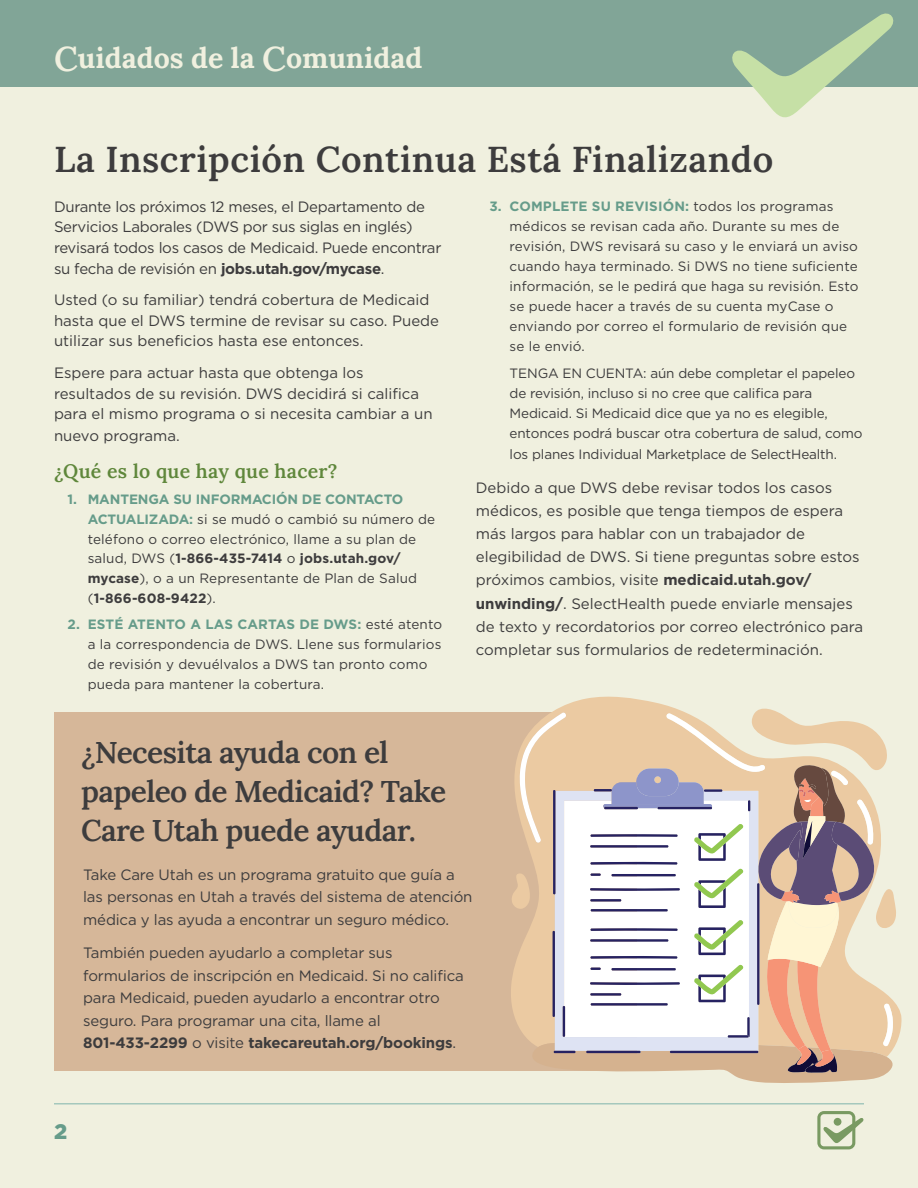
<style>
.page{position:relative;width:918px;height:1188px;background:#f0f0df}
.page>*{position:absolute;margin:0;border:0;box-sizing:border-box;transform-origin:0 0}
.t1{font:600 36px "Lora";letter-spacing:.015em;color:#3d3c3d}
.t2{font:600 30px/39px "Lora";letter-spacing:-.02em;color:#3d3c3d}
.t3{font:700 28.5px "Lora";color:#f0f0df}
.t4{font:900 21px "Gotham";color:#669c8a}
.t5{font:600 19.5px "Lora";letter-spacing:.015em;color:#5f873b}
.t6{font:15px/23.1px "Gotham";letter-spacing:-.01em;color:#3d3c3d}
.t7{font:13.5px/19.8px "Gotham";letter-spacing:.01em;color:#3d3c3d}
.t8{font:13.5px/20.1px "Gotham";letter-spacing:-.01em;color:#3d3c3d}
.s1{font-weight:600;font-size:34.5px}
.s2{font-weight:700}
.s3{font-weight:700;color:#669c8a}
</style>
<div class="page">
<div style="left:0;top:0;width:918px;height:87px;background:#81a597"></div>
<svg style="left:732px;top:13px;width:162px;height:105px"></svg>
<hr style="left:54px;top:1103px;width:810px;height:2px;background:#a5c8bd">
<svg style="left:817px;top:1111px;width:47px;height:38px"></svg>
<div style="left:54px;top:713px;width:582px;height:358px;background:#d6b799"></div>
<svg style="left:511px;top:703px;width:385px;height:380px"></svg>
<h3 class="t3" style="left:54px;top:36px;width:370px"><span class="s1">C</span>uidados de la <span class="s1">C</span>omunidad</h3>
<h1 class="t1" style="left:54px;top:132px;width:721px">La Inscripción Continua Está Finalizando</h1>
<p class="t6" style="left:54px;top:196px;width:389px;line-height:20.5px">Durante los próximos 12 meses, el Departamento de Servicios Laborales (DWS por sus siglas en inglés) revisará todos los casos de Medicaid. Puede encontrar su fecha de revisión en <span class="s2">jobs.utah.gov/mycase</span>.</p>
<p class="t6" style="left:54px;top:289px;width:387px;line-height:20.5px">Usted (o su familiar) tendrá cobertura de Medicaid hasta que el DWS termine de revisar su caso. Puede utilizar sus benefcios hasta ese entonces.</p>
<p class="t6" style="left:54px;top:362px;width:380px;line-height:20.9px">Espere para actuar hasta que obtenga los resultados de su revisión. DWS decidirá si califca para el mismo programa o si necesita cambiar a un nuevo programa.</p>
<h3 class="t5" style="left:54px;top:456px;width:285px">¿Qué es lo que hay que hacer?</h3>
<p class="t7" style="left:88px;top:489px;width:349px;text-indent:-20px"><span class="s3">1. MANTENGA SU INFORMACIÓN DE CONTACTO ACTUALIZADA:</span> si se mudó o cambió su número de teléfono o correo electrónico, llame a su plan de salud, DWS (<span class="s2">1-866-435-7414</span> o <span class="s2">jobs.utah.gov/ mycase</span>), o a un Representante de Plan de Salud (<span class="s2">1-866-608-9422</span>).</p>
<p class="t7" style="left:88px;top:615px;width:356px;text-indent:-20px"><span class="s3">2. ESTÉ ATENTO A LAS CARTAS DE DWS:</span> esté atento a la correspondencia de DWS. Llene sus formularios de revisión y devuélvalos a DWS tan pronto como pueda para mantener la cobertura.</p>
<p class="t7" style="left:510px;top:195px;width:350px;text-indent:-20px"><span class="s3">3. COMPLETE SU REVISIÓN:</span> todos los programas médicos se revisan cada año. Durante su mes de revisión, DWS revisará su caso y le enviará un aviso cuando haya terminado. Si DWS no tiene sufciente información, se le pedirá que haga su revisión. Esto se puede hacer a través de su cuenta myCase o enviando por correo el formulario de revisión que se le envió.</p>
<p class="t8" style="left:510px;top:363px;width:354px">TENGA EN CUENTA: aún debe completar el papeleo de revisión, incluso si no cree que califca para Medicaid. Si Medicaid dice que ya no es elegible, entonces podrá buscar otra cobertura de salud, como los planes Individual Marketplace de SelectHealth.</p>
<p class="t6" style="left:476px;top:476px;width:389px">Debido a que DWS debe revisar todos los casos médicos, es posible que tenga tiempos de espera más largos para hablar con un trabajador de elegibilidad de DWS. Si tiene preguntas sobre estos próximos cambios, visite <span class="s2">medicaid.utah.gov/ unwinding/</span>. SelectHealth puede enviarle mensajes de texto y recordatorios por correo electrónico para completar sus formularios de redeterminación.</p>
<h2 class="t2" style="left:81px;top:731px;width:367px">¿Necesita ayuda con el papeleo de Medicaid? Take<br>Care Utah puede ayudar.</h2>
<p class="t6" style="left:83px;top:863px;width:391px;line-height:22.5px">Take Care Utah es un programa gratuito que guía a las personas en Utah a través del sistema de atención médica y las ayuda a encontrar un seguro médico.</p>
<p class="t6" style="left:83px;top:942px;width:382px;line-height:22.5px">También pueden ayudarlo a completar sus formularios de inscripción en Medicaid. Si no califca para Medicaid, pueden ayudarlo a encontrar otro seguro. Para programar una cita, llame al <span class="s2">801-433-2299</span> o visite <span class="s2">takecareutah.org/bookings</span>.</p>
<h3 class="t4" style="left:54px;top:1117px;width:15px">2</h3>
</div>
